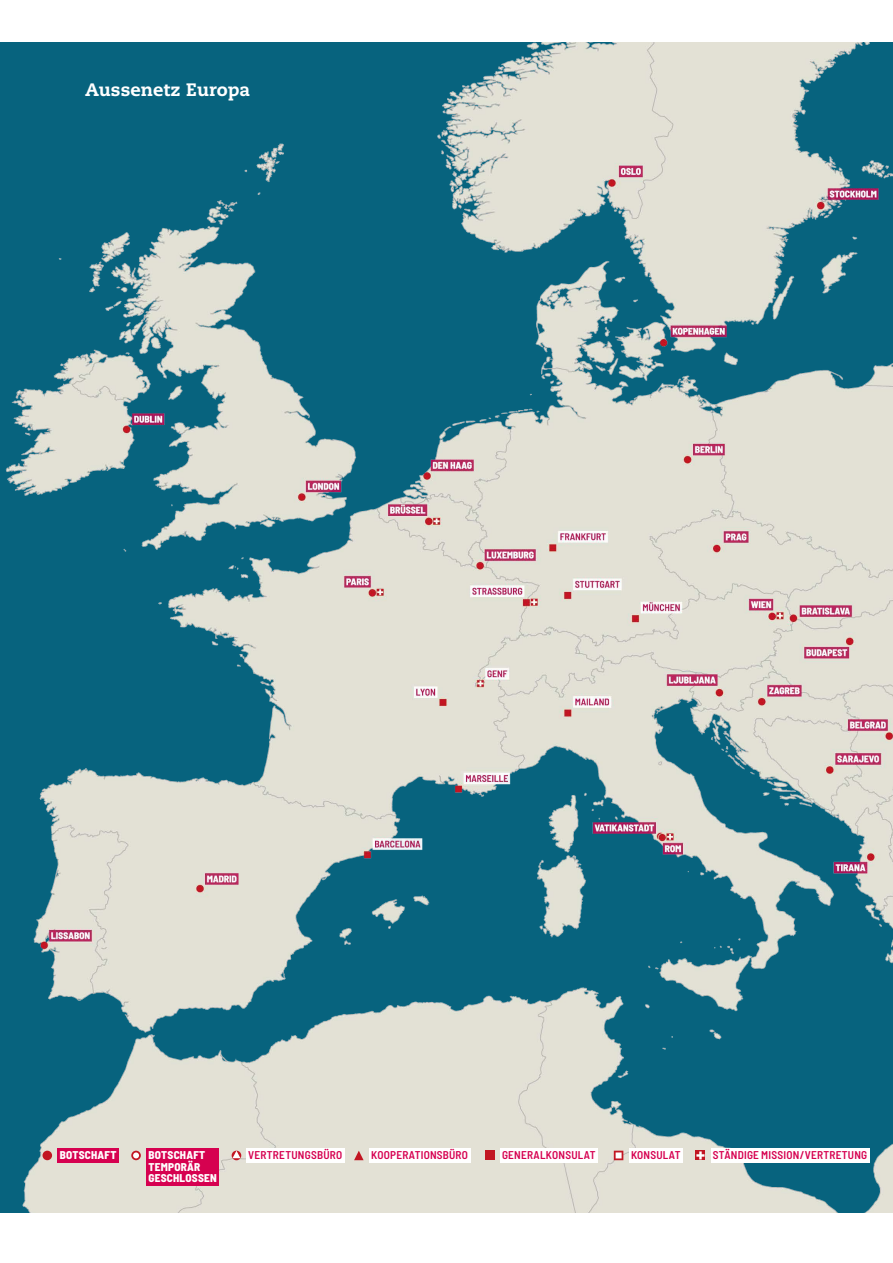
<style>
.page{position:relative;width:893px;height:1263px;background:#fff}
.page>*{position:absolute;margin:0;border:0;box-sizing:border-box;transform-origin:0 0}
._3_Zwischentitel_1{font:800 18px "Caecilia LT Pro 85";letter-spacing:.005em;color:#fff}
._5_Legende_Karten_NICHT_Botschaft{font:600 semi-condensed 11.25px "Barlow";letter-spacing:.02em;color:#d60150}
._5_Legende_Karten_Botschaft{font:800 semi-condensed 11.25px/11.2px "Barlow";letter-spacing:.02em;color:#fff}
</style>
<div class="page">
<img style="left:0;top:42px;width:893px;height:1170px">
<div style="left:43px;top:1151px;width:9px;height:9px;background:#c21622;border-radius:50%"></div>
<div style="left:58px;top:1148px;width:61px;height:15px;background:#d60150"></div>
<svg style="left:131px;top:1151px;width:10px;height:9px"></svg>
<div style="left:146px;top:1148px;width:73px;height:37px;background:#d60150"></div>
<div style="left:232px;top:1151px;width:9px;height:9px;background:#cf4a54;border-radius:50%"></div>
<svg style="left:232px;top:1151px;width:8px;height:7px"></svg>
<div style="left:246px;top:1148px;width:98px;height:15px;background:#fff"></div>
<div style="left:485px;top:1151px;width:9px;height:9px;background:#c21622"></div>
<div style="left:500px;top:1148px;width:98px;height:15px;background:#fff"></div>
<svg style="left:614px;top:1151px;width:9px;height:9px"></svg>
<div style="left:629px;top:1148px;width:54px;height:15px;background:#fff"></div>
<svg style="left:354px;top:1151px;width:10px;height:9px"></svg>
<div style="left:369px;top:1148px;width:101px;height:15px;background:#fff"></div>
<svg style="left:696px;top:1151px;width:9px;height:9px"></svg>
<svg style="left:696px;top:1151px;width:8px;height:8px"></svg>
<div style="left:711px;top:1148px;width:158px;height:15px;background:#fff"></div>
<p class="_3_Zwischentitel_1" style="left:85px;top:77px;width:167px">Aussenetz Europa</p>
<p class="_5_Legende_Karten_Botschaft" style="left:60px;top:1149px;width:58px">BOTSCHAFT</p>
<p class="_5_Legende_Karten_Botschaft" style="left:148px;top:1149px;width:70px">BOTSCHAFT<br>TEMPORÄR<br>GESCHLOSSEN</p>
<p class="_5_Legende_Karten_NICHT_Botschaft" style="left:248px;top:1147px;width:96px">VERTRETUNGSBÜRO</p>
<p class="_5_Legende_Karten_NICHT_Botschaft" style="left:371px;top:1147px;width:98px">KOOPERATIONSBÜRO</p>
<p class="_5_Legende_Karten_NICHT_Botschaft" style="left:502px;top:1147px;width:95px">GENERALKONSULAT</p>
<p class="_5_Legende_Karten_NICHT_Botschaft" style="left:631px;top:1147px;width:51px">KONSULAT</p>
<p class="_5_Legende_Karten_NICHT_Botschaft" style="left:713px;top:1147px;width:156px">STÄNDIGE MISSION/VERTRETUNG</p>
</div>
